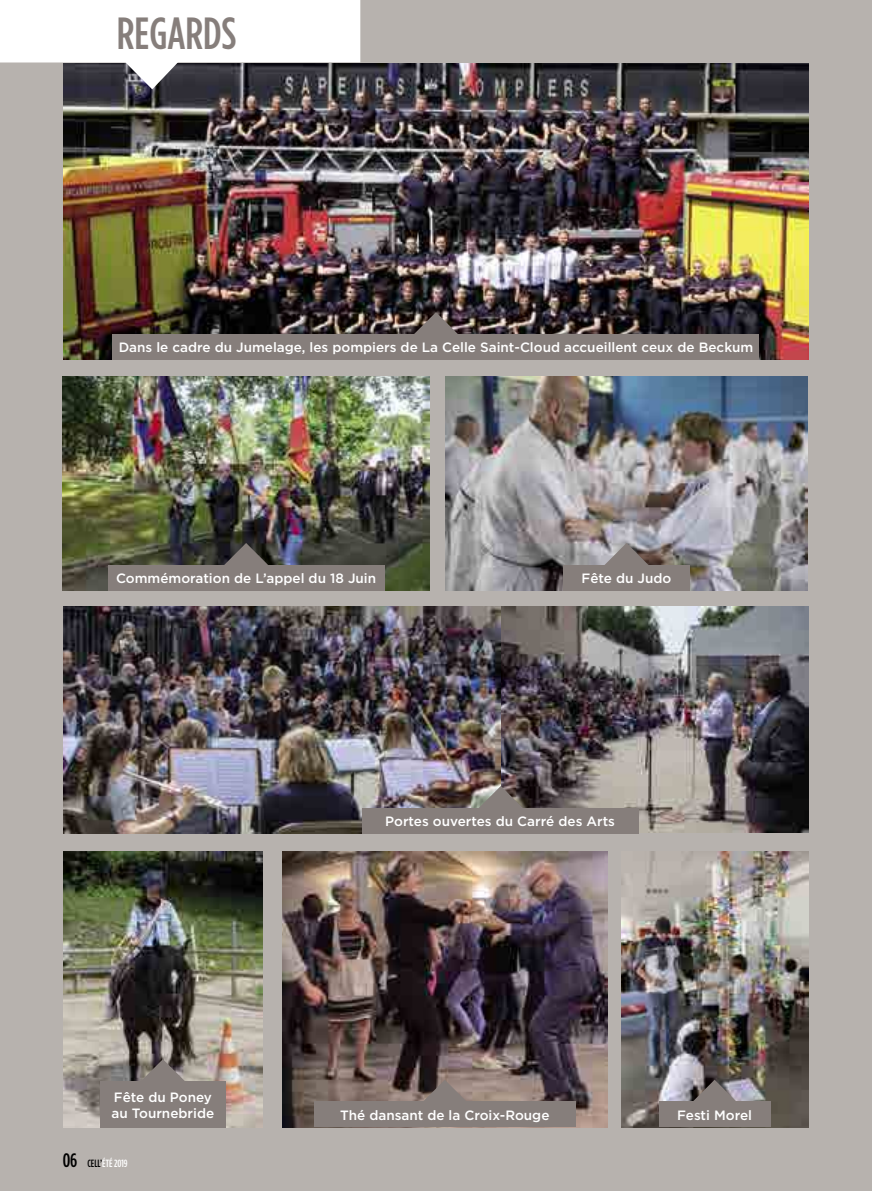
<style>
.page{position:relative;width:872px;height:1191px;background:#b7b2ae}
.page>*{position:absolute;margin:0;border:0;box-sizing:border-box;transform-origin:0 0}
.t1{font:500 condensed 45px "Gotham";color:#867e7b}
.t2{font:500 13.5px/16.2px "Gotham";color:#fff}
.t3{font:500 condensed 10.5px "Gotham";color:#fff}
.s1{font-size:19.5px;color:#000}
.s2{color:#000}
</style>
<div class="page">
<img style="left:64px;top:64px;width:744px;height:295px">
<svg style="left:0;top:0;width:360px;height:89px;background:#d0cfd1"></svg>
<img style="left:501px;top:606px;width:307px;height:227px">
<img style="left:64px;top:606px;width:437px;height:227px">
<div style="left:362px;top:808px;width:276px;height:25px;background:#867e7b"></div>
<svg style="left:478px;top:786px;width:46px;height:22px"></svg>
<img style="left:63px;top:377px;width:366px;height:213px">
<img style="left:621px;top:851px;width:187px;height:276px">
<img style="left:445px;top:377px;width:362px;height:213px">
<img style="left:64px;top:851px;width:198px;height:276px">
<img style="left:282px;top:851px;width:325px;height:276px">
<div style="left:314px;top:1101px;width:261px;height:26px;background:#867e7b"></div>
<svg style="left:422px;top:1079px;width:46px;height:22px"></svg>
<div style="left:108px;top:565px;width:276px;height:25px;background:#867e7b"></div>
<svg style="left:223px;top:543px;width:46px;height:22px"></svg>
<div style="left:563px;top:565px;width:127px;height:25px;background:#867e7b"></div>
<svg style="left:603px;top:543px;width:46px;height:22px"></svg>
<div style="left:113px;top:334px;width:646px;height:25px;background:#867e7b"></div>
<svg style="left:413px;top:312px;width:46px;height:22px"></svg>
<div style="left:100px;top:1081px;width:126px;height:46px;background:#867e7b"></div>
<svg style="left:140px;top:1059px;width:46px;height:22px"></svg>
<div style="left:659px;top:1101px;width:111px;height:26px;background:#867e7b"></div>
<svg style="left:691px;top:1079px;width:46px;height:22px"></svg>
<h1 class="t1" style="left:117px;top:8px;width:121px">REGARDS</h1>
<p class="t2" style="left:119px;top:339px;width:636px">Dans le cadre du Jumelage, les pompiers de La Celle Saint-Cloud accueillent ceux de Beckum</p>
<p class="t2" style="left:116px;top:570px;width:261px">Commémoration de L’appel du 18 Juin</p>
<p class="t2" style="left:581px;top:570px;width:91px">Fête du Judo</p>
<p class="t2" style="left:112px;top:1088px;width:104px">Fête du Poney au Tournebride</p>
<p class="t3" style="left:63px;top:1157px;width:66px"><span class="s1">06</span> <span class="s2">CELL’</span>ÉTÉ 2019</p>
<p class="t2" style="left:385px;top:813px;width:231px">Portes ouvertes du Carré des Arts</p>
<p class="t2" style="left:340px;top:1106px;width:211px">Thé dansant de la Croix-Rouge</p>
<p class="t2" style="left:677px;top:1106px;width:76px">Festi Morel</p>
</div>
